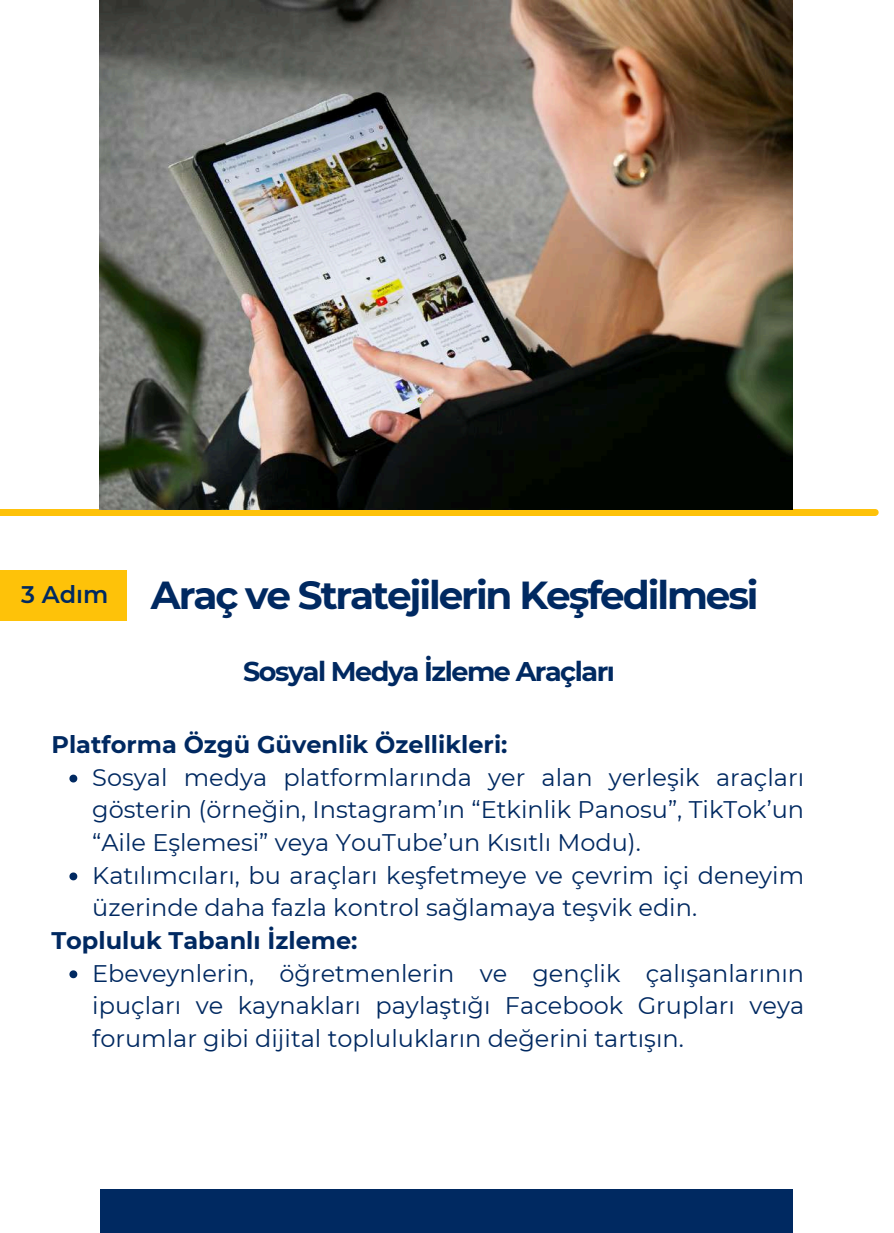
<style>
.page{position:relative;width:894px;height:1233px;background:#fff}
.page>*{position:absolute;margin:0;border:0;box-sizing:border-box;transform-origin:0 0}
.t1{font:700 39px "Montserrat";letter-spacing:-.055em;color:#002961}
.t2{font:700 27px "Montserrat";letter-spacing:-.055em;color:#002961}
.t3{font:24px/32.5px "Montserrat";color:#002961}
.t4{font:700 24px "Montserrat";color:#002961}
.s1{font-weight:600;font-size:24px}
</style>
<div class="page">
<svg style="left:0;top:509px;width:878px;height:7px"></svg>
<div style="left:100px;top:1189px;width:692px;height:44px;background:#002961"></div>
<img style="left:100px;top:0;width:692px;height:509px">
<svg style="left:69px;top:775px;width:8px;height:7px"></svg>
<svg style="left:69px;top:872px;width:8px;height:8px"></svg>
<svg style="left:69px;top:970px;width:8px;height:8px"></svg>
<div style="left:0;top:570px;width:127px;height:51px;background:#fec209"></div>
<h1 class="t1" style="left:21px;top:571px;width:738px"><span class="s1">3 Adım</span> Araç ve Stratejilerin Keşfedilmesi</h1>
<p class="t2" style="left:243px;top:655px;width:373px">Sosyal Medya İzleme Araçları</p>
<p class="t4" style="left:51px;top:730px;width:457px">Platforma Özgü Güvenlik Özellikleri:</p>
<p class="t3" style="left:92px;top:761px;width:713px">Sosyal medya platformlarında yer alan yerleşik araçları gösterin (örneğin, Instagram’ın “Etkinlik Panosu”, TikTok’un “Aile Eşlemesi” veya YouTube’un Kısıtlı Modu).<br>Katılımcıları, bu araçları keşfetmeye ve çevrim içi deneyim üzerinde daha fazla kontrol sağlamaya teşvik edin.</p>
<p class="t4" style="left:51px;top:926px;width:307px">Topluluk Tabanlı İzleme:</p>
<p class="t3" style="left:92px;top:957px;width:713px;text-align:justify">Ebeveynlerin, öğretmenlerin ve gençlik çalışanlarının ipuçları ve kaynakları paylaştığı Facebook Grupları veya forumlar gibi dijital toplulukların değerini tartışın.</p>
</div>
